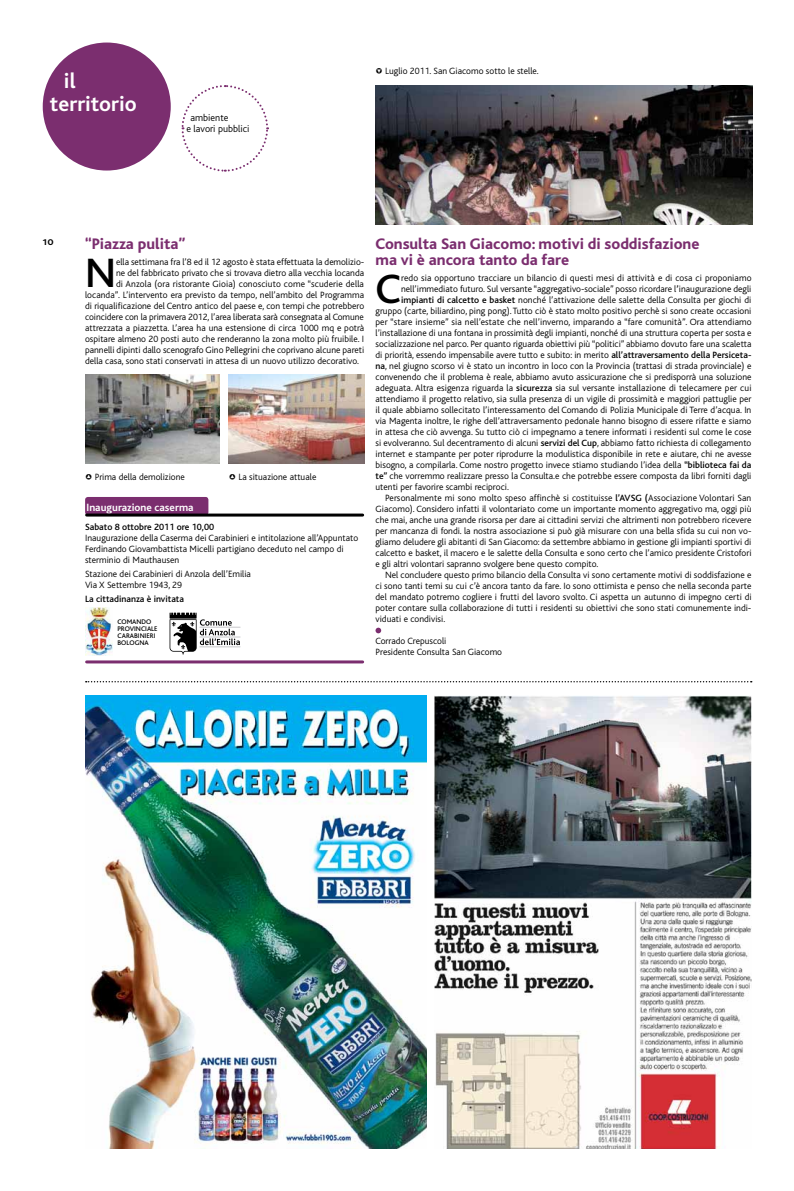
<style>
.page{position:relative;width:794px;height:1191px;background:#fff}
.page>*{position:absolute;margin:0;border:0;box-sizing:border-box;transform-origin:0 0}
.t1{font:500 42.9px "Bliss";color:#000}
.t2{font:700 22px/23px "Bliss";color:#fff}
.t3{font:800 16px/16px "Bliss";color:#7b2e6f}
.t4{font:500 12px "Bliss Caps";color:#000}
.t5{font:700 11px "Bliss";color:#fff}
.t6{font:300 10.1px/11.1px "Bliss";color:#000}
.t7{font:300 9.5px/11px "Bliss";color:#000}
.t8{font:500 9.5px "Bliss";color:#000}
.t9{font:500 7px/7px "Bliss";color:#000}
.s1{font-weight:500}
</style>
<div class="page">
<div style="left:43px;top:43px;width:128px;height:127px;background:#7b2e6f;border-radius:50%"></div>
<svg style="left:181px;top:85px;width:88px;height:87px"></svg>
<img style="left:228px;top:374px;width:136px;height:90px">
<svg style="left:375px;top:627px;width:6px;height:6px"></svg>
<img style="left:375px;top:85px;width:377px;height:140px">
<img style="left:85px;top:374px;width:134px;height:90px">
<svg style="left:86px;top:681px;width:665px;height:1px"></svg>
<img style="left:85px;top:695px;width:341px;height:453px">
<svg style="left:435px;top:696px;width:316px;height:452px"></svg>
<svg style="left:170px;top:612px;width:70px;height:43px"></svg>
<img style="left:85px;top:608px;width:28px;height:47px">
<div style="left:85px;top:497px;width:123px;height:18px;background:#7b2e6f;border-radius:3px"></div>
<hr style="left:87px;top:513px;width:276px;height:3px;background:#000">
<hr style="left:87px;top:660px;width:276px;height:3px;background:#7b2e6f">
<h2 class="t2" style="left:50px;top:69px;width:88px;text-indent:14px">il territorio</h2>
<p class="t6" style="left:186px;top:112px;width:65px;text-indent:4px">ambiente<br>e lavori pubblici</p>
<p class="t7" style="left:385px;top:66px;width:155px">Luglio 2011. San Giacomo sotto le stelle.</p>
<p class="t4" style="left:43px;top:235px;width:13px">10</p>
<h3 class="t3" style="left:85px;top:236px;width:102px">“Piazza pulita”</h3>
<h1 class="t1" style="left:85px;top:251px;width:33px">N</h1>
<p class="t7" style="left:116px;top:257px;width:250px">ella settimana fra l’8 ed il 12 agosto è stata effettuata la demolizio-</p>
<p class="t7" style="left:116px;top:268px;width:249px">ne del fabbricato privato che si trovava dietro alla vecchia locanda</p>
<p class="t7" style="left:116px;top:279px;width:249px">di Anzola (ora ristorante Gioia) conosciuto come “scuderie della</p>
<p class="t7" style="left:85px;top:290px;width:281px">locanda”. L’intervento era previsto da tempo, nell’ambito del Programma</p>
<p class="t7" style="left:85px;top:301px;width:281px">di riqualificazione del Centro antico del paese e, con tempi che potrebbero</p>
<p class="t7" style="left:85px;top:312px;width:280px">coincidere con la primavera 2012, l’area liberata sarà consegnata al Comune</p>
<p class="t7" style="left:85px;top:323px;width:281px">attrezzata a piazzetta. L’area ha una estensione di circa 1000 mq e potrà</p>
<p class="t7" style="left:85px;top:334px;width:280px">ospitare almeno 20 posti auto che renderanno la zona molto più fruibile. I</p>
<p class="t7" style="left:85px;top:345px;width:281px">pannelli dipinti dallo scenografo Gino Pellegrini che coprivano alcune pareti</p>
<p class="t7" style="left:85px;top:356px;width:275px">della casa, sono stati conservati in attesa di un nuovo utilizzo decorativo.</p>
<p class="t7" style="left:95px;top:472px;width:92px">Prima della demolizione</p>
<p class="t7" style="left:238px;top:472px;width:79px">La situazione attuale</p>
<p class="t5" style="left:87px;top:501px;width:109px">Inaugurazione caserma</p>
<p class="t8" style="left:85px;top:522px;width:131px">Sabato 8 ottobre 2011 ore 10,00</p>
<p class="t7" style="left:85px;top:532px;width:275px">Inaugurazione della Caserma dei Carabinieri e intitolazione all’Appuntato<br>Ferdinando Giovambattista Micelli partigiano deceduto nel campo di sterminio di Mauthausen</p>
<p class="t7" style="left:85px;top:568px;width:167px">Stazione dei Carabinieri di Anzola dell’Emilia<br>Via X Settembre 1943, 29</p>
<p class="t8" style="left:85px;top:593px;width:100px">La cittadinanza è invitata</p>
<p class="t9" style="left:117px;top:618px;width:42px">COMANDO<br>PROVINCIALE<br>CARABINIERI<br>BOLOGNA</p>
<h3 class="t3" style="left:375px;top:236px;width:325px">Consulta San Giacomo: motivi di soddisfazione ma vi è ancora tanto da fare</h3>
<h1 class="t1" style="left:375px;top:267px;width:27px">C</h1>
<p class="t7" style="left:401px;top:273px;width:352px">redo sia opportuno tracciare un bilancio di questi mesi di attività e di cosa ci proponiamo</p>
<p class="t7" style="left:401px;top:284px;width:352px">nell’immediato futuro. Sul versante “aggregativo-sociale” posso ricordare l<span class="s1">’</span>inaugurazione degli</p>
<p class="t7" style="left:401px;top:295px;width:351px"><span class="s1">impianti di calcetto e basket</span> nonché l’attivazione delle salette della Consulta per giochi di</p>
<p class="t7" style="left:375px;top:306px;width:377px">gruppo (carte, biliardino, ping pong). Tutto ciò è stato molto positivo perchè si sono create occasioni</p>
<p class="t7" style="left:375px;top:317px;width:378px">per “stare insieme” sia nell’estate che nell’inverno, imparando a “fare comunità”. Ora attendiamo</p>
<p class="t7" style="left:375px;top:328px;width:377px">l’installazione di una fontana in prossimità degli impianti, nonché di una struttura coperta per sosta e</p>
<p class="t7" style="left:375px;top:339px;width:377px">socializzazione nel parco. Per quanto riguarda obiettivi più “politici” abbiamo dovuto fare una scaletta</p>
<p class="t7" style="left:375px;top:350px;width:377px">di priorità, essendo impensabile avere tutto e subito: in merito <span class="s1">all’attraversamento della Persiceta-</span></p>
<p class="t7" style="left:375px;top:361px;width:377px"><span class="s1">na</span>, nel giugno scorso vi è stato un incontro in loco con la Provincia (trattasi di strada provinciale) e</p>
<p class="t7" style="left:375px;top:372px;width:377px">convenendo che il problema è reale, abbiamo avuto assicurazione che si predisporrà una soluzione</p>
<p class="t7" style="left:375px;top:383px;width:377px">adeguata. Altra esigenza riguarda la <span class="s1">sicurezza</span> sia sul versante installazione di telecamere per cui</p>
<p class="t7" style="left:375px;top:394px;width:377px">attendiamo il progetto relativo, sia sulla presenza di un vigile di prossimità e maggiori pattuglie per</p>
<p class="t7" style="left:375px;top:405px;width:377px">il quale abbiamo sollecitato l’interessamento del Comando di Polizia Municipale di Terre d’acqua. In</p>
<p class="t7" style="left:375px;top:416px;width:377px">via Magenta inoltre, le righe dell’attraversamento pedonale hanno bisogno di essere rifatte e siamo</p>
<p class="t7" style="left:375px;top:427px;width:377px">in attesa che ciò avvenga. Su tutto ciò ci impegnamo a tenere informati i residenti sul come le cose</p>
<p class="t7" style="left:375px;top:438px;width:377px">si evolveranno. Sul decentramento di alcuni <span class="s1">servizi del Cup</span>, abbiamo fatto richiesta di collegamento</p>
<p class="t7" style="left:375px;top:449px;width:377px">internet e stampante per poter riprodurre la modulistica disponibile in rete e aiutare, chi ne avesse</p>
<p class="t7" style="left:375px;top:460px;width:377px">bisogno, a compilarla. Come nostro progetto invece stiamo studiando l’idea della <span class="s1">“biblioteca fai da</span></p>
<p class="t7" style="left:375px;top:471px;width:377px"><span class="s1">te”</span> che vorremmo realizzare presso la Consulta.e che potrebbe essere composta da libri forniti dagli</p>
<p class="t7" style="left:375px;top:482px;width:135px">utenti per favorire scambi reciproci.</p>
<p class="t7" style="left:385px;top:493px;width:368px">Personalmente mi sono molto speso affinchè si costituisse <span class="s1">l’AVSG (</span>Associazione Volontari San</p>
<p class="t7" style="left:375px;top:504px;width:377px">Giacomo). Considero infatti il volontariato come un importante momento aggregativo ma, oggi più</p>
<p class="t7" style="left:375px;top:515px;width:377px">che mai, anche una grande risorsa per dare ai cittadini servizi che altrimenti non potrebbero ricevere</p>
<p class="t7" style="left:375px;top:526px;width:377px">per mancanza di fondi. la nostra associazione si può già misurare con una bella sfida su cui non vo-</p>
<p class="t7" style="left:375px;top:537px;width:377px">gliamo deludere gli abitanti di San Giacomo: da settembre abbiamo in gestione gli impianti sportivi di</p>
<p class="t7" style="left:375px;top:548px;width:377px">calcetto e basket, il macero e le salette della Consulta e sono certo che l’amico presidente Cristofori</p>
<p class="t7" style="left:375px;top:559px;width:224px">e gli altri volontari sapranno svolgere bene questo compito.</p>
<p class="t7" style="left:385px;top:570px;width:368px">Nel concludere questo primo bilancio della Consulta vi sono certamente motivi di soddisfazione e</p>
<p class="t7" style="left:375px;top:581px;width:377px">ci sono tanti temi su cui c’è ancora tanto da fare. Io sono ottimista e penso che nella seconda parte</p>
<p class="t7" style="left:375px;top:592px;width:378px">del mandato potremo cogliere i frutti del lavoro svolto. Ci aspetta un autunno di impegno certi di</p>
<p class="t7" style="left:375px;top:603px;width:377px">poter contare sulla collaborazione di tutti i residenti su obiettivi che sono stati comunemente indi-</p>
<p class="t7" style="left:375px;top:614px;width:71px">viduati e condivisi.</p>
<p class="t7" style="left:375px;top:636px;width:128px">Corrado Crepuscoli<br>Presidente Consulta San Giacomo</p>
</div>
